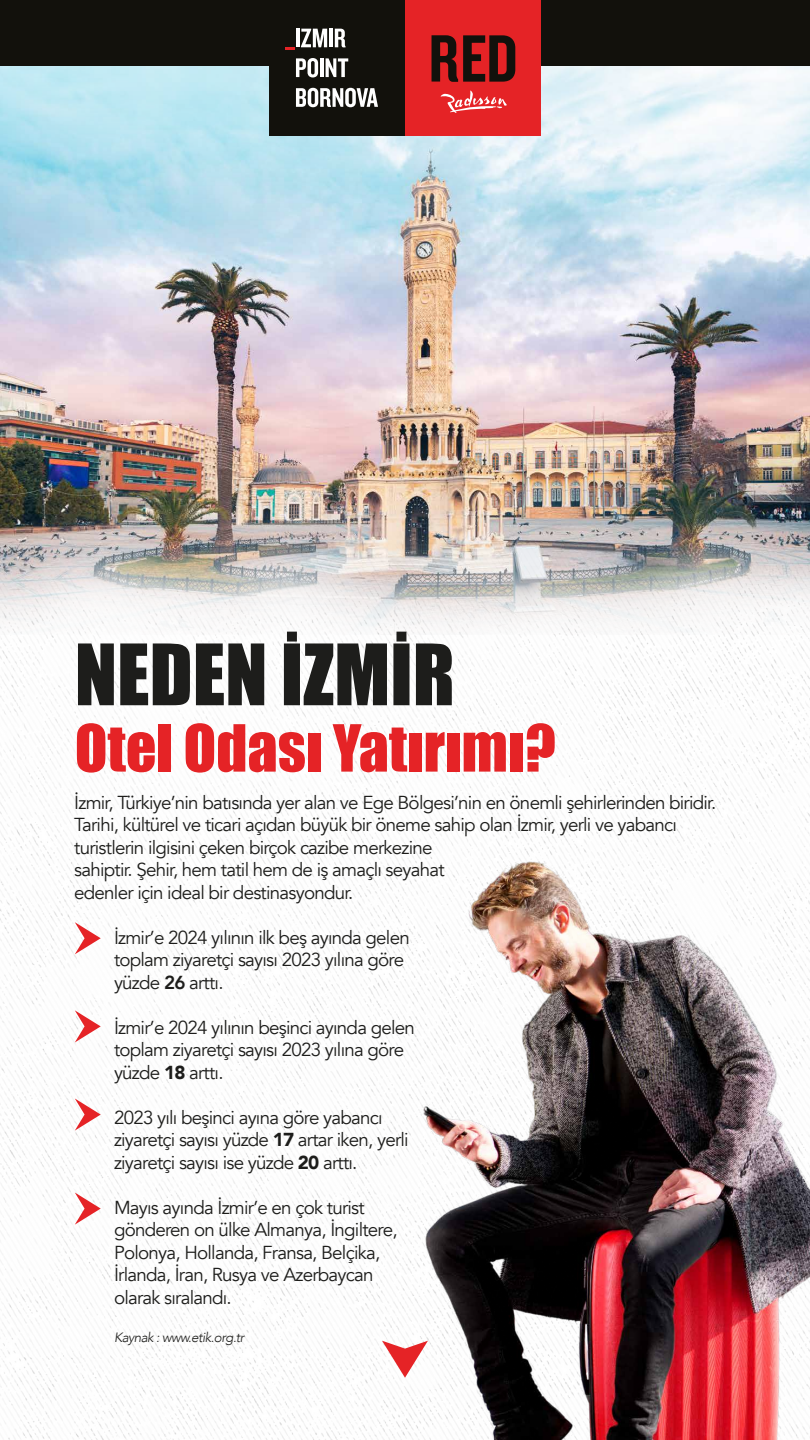
<style>
.page{position:relative;width:810px;height:1440px;background:#fff}
.page>*{position:absolute;margin:0;border:0;box-sizing:border-box;transform-origin:0 0}
.t1{font:78.15px "Impact";color:#1d1d1b}
.t2{font:60px "Impact";color:#e52326}
.t3{font:18.75px/22.5px "Avenir";letter-spacing:-.04em;color:#1d1d1b}
.t4{font:italic 300 13.5px "Avenir";letter-spacing:-.04em;color:#1d1d1b}
.s1{font-weight:800}
.s2{font-weight:900}
</style>
<div class="page">
<img style="left:0;top:681px;width:810px;height:759px">
<svg style="left:75px;top:922px;width:26px;height:32px"></svg>
<svg style="left:75px;top:1010px;width:26px;height:33px"></svg>
<svg style="left:75px;top:1098px;width:26px;height:33px"></svg>
<svg style="left:75px;top:1192px;width:26px;height:33px"></svg>
<svg style="left:382px;top:1341px;width:16px;height:37px"></svg>
<img style="left:398px;top:849px;width:412px;height:591px">
<img style="left:0;top:66px;width:810px;height:615px">
<div style="left:0;top:0;width:810px;height:66px;background:#12110c"></div>
<div style="left:405px;top:0;width:136px;height:136px;background:#e52326"></div>
<svg style="left:432px;top:35px;width:83px;height:47px"></svg>
<svg style="left:440px;top:90px;width:67px;height:23px"></svg>
<div style="left:269px;top:0;width:136px;height:136px;background:#12110c"></div>
<svg style="left:285px;top:47px;width:10px;height:3px"></svg>
<hr style="left:296px;top:29px;width:3px;height:18px;background:#fff">
<svg style="left:301px;top:29px;width:26px;height:18px"></svg>
<hr style="left:329px;top:29px;width:4px;height:18px;background:#fff">
<svg style="left:335px;top:29px;width:11px;height:18px"></svg>
<svg style="left:296px;top:58px;width:22px;height:19px"></svg>
<hr style="left:320px;top:58px;width:4px;height:19px;background:#fff">
<svg style="left:326px;top:58px;width:22px;height:19px"></svg>
<svg style="left:296px;top:88px;width:82px;height:19px"></svg>
<h1 class="t1" style="left:75px;top:614px;width:382px">NEDEN İZMİR</h1>
<h2 class="t2" style="left:75px;top:702px;width:482px">Otel Odası Yatırımı?</h2>
<p class="t3" style="left:74px;top:791px;width:644px">İzmir, Türkiye’nin batısında yer alan ve Ege Bölgesi’nin en önemli şehirlerinden biridir.<br>Tarihi, kültürel ve ticari açıdan büyük bir öneme sahip olan İzmir, yerli ve yabancı turistlerin ilgisini çeken birçok cazibe merkezine<br>sahiptir. Şehir, hem tatil hem de iş amaçlı seyahat<br>edenler için ideal bir destinasyondur.</p>
<p class="t3" style="left:114px;top:926px;width:297px">İzmir’e 2024 yılının ilk beş ayında gelen toplam ziyaretçi sayısı 2023 yılına göre yüzde <span class="s1">26</span> arttı.</p>
<p class="t3" style="left:114px;top:1016px;width:303px">İzmir’e 2024 yılının beşinci ayında gelen toplam ziyaretçi sayısı 2023 yılına göre yüzde <span class="s2">18</span> arttı.</p>
<p class="t3" style="left:114px;top:1106px;width:296px">2023 yılı beşinci ayına göre yabancı ziyaretçi sayısı yüzde <span class="s2">17</span> artar iken, yerli ziyaretçi sayısı ise yüzde <span class="s2">20</span> arttı.</p>
<p class="t3" style="left:114px;top:1196px;width:285px">Mayıs ayında İzmir’e en çok turist gönderen on ülke Almanya, İngiltere,<br>Polonya, Hollanda, Fransa, Belçika,<br>İrlanda, İran, Rusya ve Azerbaycan olarak sıralandı.</p>
<p class="t4" style="left:114px;top:1330px;width:132px">Kaynak : www.etik.org.tr</p>
</div>
